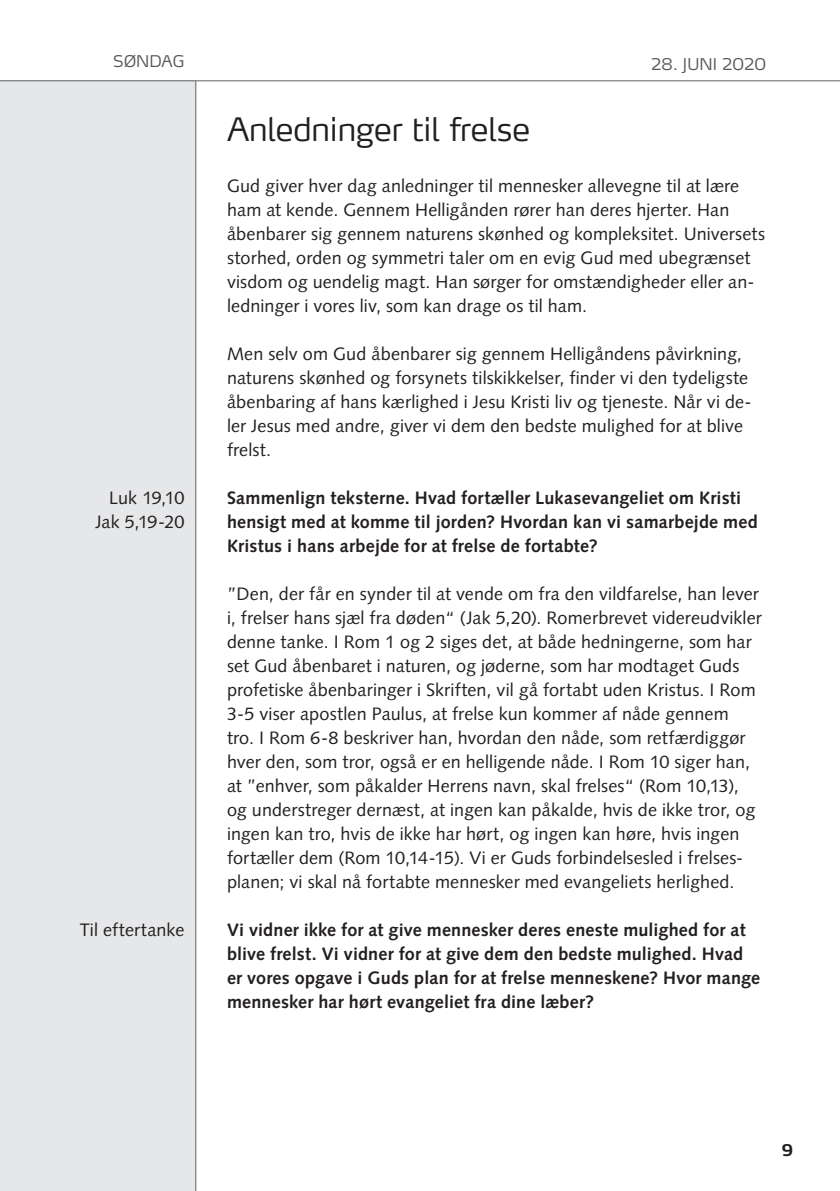
<style>
.page{position:relative;width:840px;height:1191px;background:#fff}
.page>*{position:absolute;margin:0;border:0;box-sizing:border-box;transform-origin:0 0}
.t1{font:300 32px "Max LF";letter-spacing:-.005em;color:#231f20}
.t2{font:18px/24px "Syntax LT Std";letter-spacing:.005em;color:#231f20}
.t3{font:700 18px/24px "Syntax LT Std";letter-spacing:.01em;color:#231f20}
.t4{font:300 16px "Max LF";color:#57585a}
.t5{font:700 16px "Max LF";color:#231f20}
</style>
<div class="page">
<div style="left:0;top:81px;width:196px;height:1110px;background:#e6e7e9"></div>
<hr style="left:195px;top:81px;width:1px;height:1110px;background:#636366">
<hr style="left:0;top:80px;width:839px;height:1px;background:#636366">
<p class="t4" style="left:113px;top:51px;width:73px">SØNDAG</p>
<p class="t2" style="left:95px;top:486px;width:90px;text-align:right">Luk 19,10<br>Jak 5,19-20</p>
<p class="t2" style="left:80px;top:918px;width:106px">Til eftertanke</p>
<h1 class="t1" style="left:227px;top:109px;width:304px">Anledninger til frelse</h1>
<p class="t4" style="left:650px;top:54px;width:117px">28. JUNI 2020</p>
<p class="t2" style="left:227px;top:174px;width:539px">Gud giver hver dag anledninger til mennesker allevegne til at lære ham at kende. Gennem Helligånden rører han deres hjerter. Han åbenbarer sig gennem naturens skønhed og kompleksitet. Universets storhed, orden og symmetri taler om en evig Gud med ubegrænset visdom og uendelig magt. Han sørger for omstændigheder eller an&shy;ledninger i vores liv, som kan drage os til ham.</p>
<p class="t2" style="left:227px;top:342px;width:525px">Men selv om Gud åbenbarer sig gennem Helligåndens påvirkning, naturens skønhed og forsynets tilskikkelser, finder vi den tydeligste åbenbaring af hans kærlighed i Jesu Kristi liv og tjeneste. Når vi de&shy;ler Jesus med andre, giver vi dem den bedste mulighed for at blive frelst.</p>
<p class="t3" style="left:227px;top:486px;width:532px">Sammenlign teksterne. Hvad fortæller Lukasevangeliet om Kristi hensigt med at komme til jorden? Hvordan kan vi samarbejde med<br>Kristus i hans arbejde for at frelse de fortabte?</p>
<p class="t2" style="left:227px;top:582px;width:536px">”Den, der får en synder til at vende om fra den vildfarelse, han lever i, frelser hans sjæl fra døden“ (Jak 5,20). Romerbrevet videreudvikler denne tanke. I Rom 1 og 2 siges det, at både hedningerne, som har set Gud åbenbaret i naturen, og jøderne, som har modtaget Guds profetiske åbenbaringer i Skriften, vil gå fortabt uden Kristus. I Rom 3-5 viser apostlen Paulus, at frelse kun kommer af nåde gennem<br>tro. I Rom 6-8 beskriver han, hvordan den nåde, som retfærdiggør hver den, som tror, også er en helligende nåde. I Rom 10 siger han, at ”enhver, som påkalder Herrens navn, skal frelses“ (Rom 10,13), og understreger dernæst, at ingen kan påkalde, hvis de ikke tror, og ingen kan tro, hvis de ikke har hørt, og ingen kan høre, hvis ingen fortæller dem (Rom 10,14-15). Vi er Guds forbindelsesled i frelses&shy;planen; vi skal nå fortabte mennesker med evangeliets herlighed.</p>
<p class="t3" style="left:227px;top:918px;width:534px">Vi vidner ikke for at give mennesker deres eneste mulighed for at blive frelst. Vi vidner for at give dem den bedste mulighed. Hvad er vores opgave i Guds plan for at frelse menneskene? Hvor mange mennesker har hørt evangeliet fra dine læber?</p>
<p class="t5" style="left:781px;top:1140px;width:13px">9</p>
</div>
